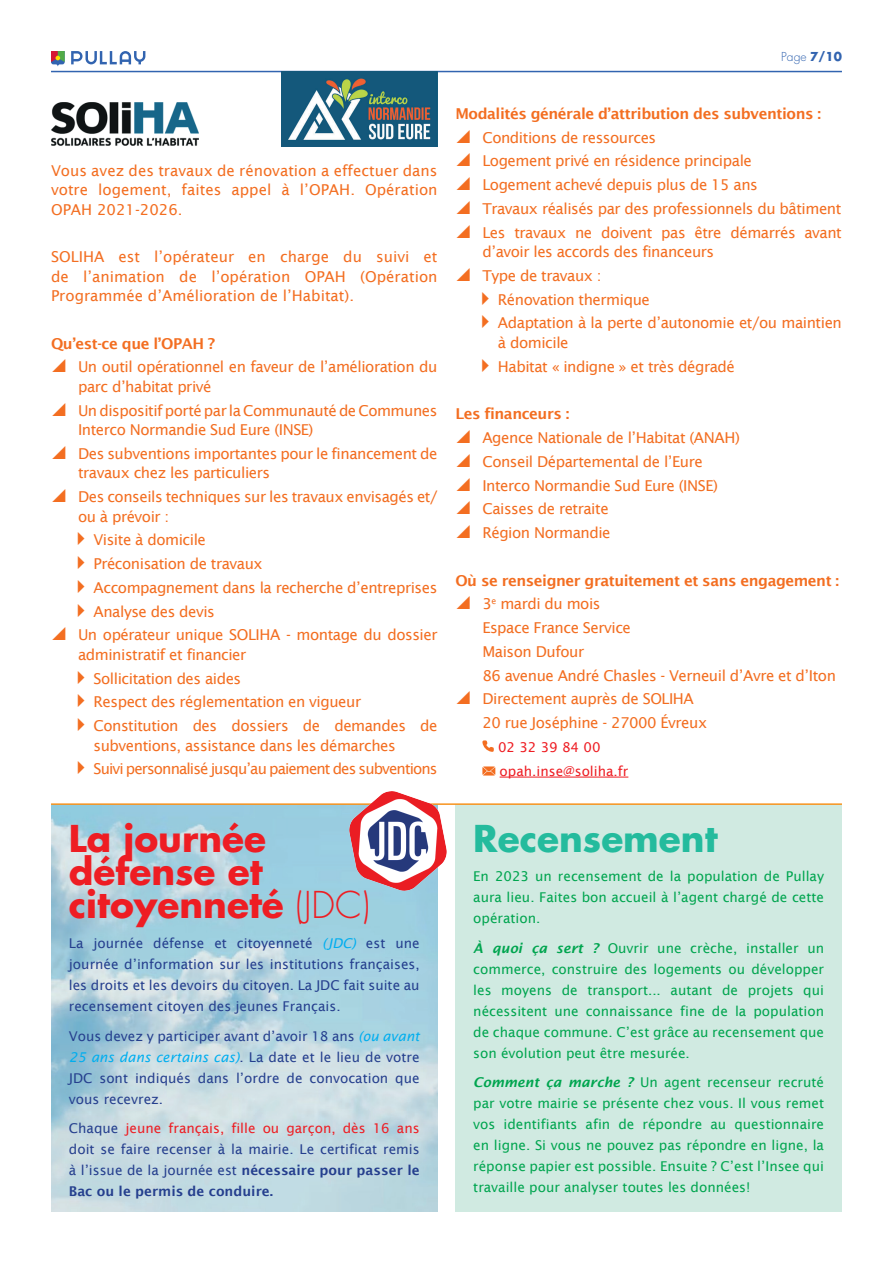
<style>
.page{position:relative;width:893px;height:1263px;background:#fff}
.page>*{position:absolute;margin:0;border:0;box-sizing:border-box;transform-origin:0 0}
.t1{font:700 36px/33px "Futura Std";color:#ee1d23}
.t2{font:700 36px "Futura Std";color:#24bb9d}
.t3{font:15px/23.7px "Lucida Sans";letter-spacing:-.03em;color:#f36e21}
.t4{font:15px/23.7px "Lucida Sans";letter-spacing:-.06em;color:#f36e21}
.t5{font:600 15px "Lucida Sans";letter-spacing:-.03em;color:#f36e21}
.t6{font:13.5px/21px "Lucida Sans";color:#00a54f;text-align:justify}
.t7{font:13.5px/21px "Lucida Sans";color:#253f8e;text-align:justify}
.t8{font:13.5px/23.7px "Lucida Sans";color:#ee1d23}
.t9{font:300 12px "Futura Std";color:#3264b0}
.s1{font-weight:300}
.s2{font-style:italic;color:#00aeef}
.s3{color:#ee1d23}
.s4{font-weight:600}
.s5{font-weight:700}
.s6{font-weight:600;font-style:italic}
</style>
<div class="page">
<svg style="left:71px;top:51px;width:74px;height:13px"></svg>
<svg style="left:51px;top:51px;width:14px;height:15px"></svg>
<hr style="left:51px;top:71px;width:791px;height:1px;background:#3264b0">
<img style="left:51px;top:805px;width:387px;height:407px">
<img style="left:51px;top:102px;width:148px;height:44px">
<hr style="left:500px;top:777px;width:128px;height:1px;background:#ee1d23">
<svg style="left:482px;top:740px;width:12px;height:12px"></svg>
<svg style="left:482px;top:766px;width:13px;height:10px"></svg>
<img style="left:282px;top:72px;width:156px;height:74px">
<div style="left:455px;top:804px;width:387px;height:408px;background:#d0eae1"></div>
<hr style="left:51px;top:803px;width:791px;height:2px;background:#f7931d">
<img style="left:350px;top:791px;width:96px;height:99px">
<p class="t3" style="left:51px;top:160px;width:388px;line-height:19.5px;text-align:justify">Vous avez des travaux de rénovation a effectuer dans votre logement, faites appel à l’OPAH. Opération OPAH 2021-2026.</p>
<p class="t3" style="left:51px;top:247px;width:388px;line-height:19.5px;text-align:justify">SOLIHA est l’opérateur en charge du suivi et de l’animation de l’opération OPAH (Opération Programmée d’Amélioration de l’Habitat).</p>
<p class="t5" style="left:51px;top:335px;width:166px">Qu’est-ce que l’OPAH ?</p>
<p class="t3" style="left:78px;top:357px;width:361px;line-height:19.5px">Un outil opérationnel en faveur de l’amélioration du parc d’habitat privé</p>
<p class="t3" style="left:78px;top:400px;width:361px;line-height:19.5px">Un dispositif porté par la Communauté de Communes<br>Interco Normandie Sud Eure (INSE)</p>
<p class="t3" style="left:78px;top:444px;width:361px;line-height:19.5px">Des subventions importantes pour le financement de travaux chez les particuliers</p>
<p class="t3" style="left:78px;top:487px;width:361px;line-height:19.5px">Des conseils techniques sur les travaux envisagés et/ ou à prévoir :</p>
<p class="t3" style="left:94px;top:528px;width:114px">Visite à domicile</p>
<p class="t3" style="left:94px;top:552px;width:171px">Préconisation de travaux</p>
<p class="t3" style="left:94px;top:576px;width:345px">Accompagnement dans la recherche d’entreprises</p>
<p class="t3" style="left:94px;top:599px;width:123px">Analyse des devis</p>
<p class="t3" style="left:78px;top:623px;width:361px">Un opérateur unique SOLIHA - montage du dossier</p>
<p class="t3" style="left:94px;top:643px;width:345px;text-indent:-16px">administratif et financier<br>Sollicitation des aides<br>Respect des réglementation en vigueur Constitution des dossiers de demandes de</p>
<p class="t4" style="left:94px;top:733px;width:346px">subventions, assistance dans les démarches<br>Suivi personnalisé jusqu’au paiement des subventions</p>
<h1 class="t1" style="left:69px;top:822px;width:303px">La journée défense et citoyenneté <span class="s1">(JDC)</span></h1>
<p class="t7" style="left:69px;top:933px;width:352px">La journée défense et citoyenneté <span class="s2">(JDC)</span> est une journée d’information sur les institutions françaises, les droits et les devoirs du citoyen. La JDC fait suite au recensement citoyen des jeunes Français.</p>
<p class="t7" style="left:69px;top:1025px;width:352px">Vous devez y participer avant d’avoir 18 ans <span class="s2">(ou avant 25 ans dans certains cas)</span>. La date et le lieu de votre JDC sont indiqués dans l’ordre de convocation que vous recevrez.</p>
<p class="t7" style="left:69px;top:1118px;width:352px">Chaque <span class="s3">jeune français, fille ou garçon, dès 16 ans </span>doit se faire recenser à la mairie. Le certificat remis à l’issue de la journée est <span class="s4">nécessaire pour passer le Bac ou le permis de conduire.</span></p>
<p class="t9" style="left:781px;top:49px;width:62px">Page <span class="s5">7/10</span></p>
<p class="t5" style="left:455px;top:105px;width:367px">Modalités générale d’attribution des subventions :</p>
<p class="t3" style="left:482px;top:125px;width:361px">Conditions de ressources<br>Logement privé en résidence principale<br>Logement achevé depuis plus de 15 ans<br>Travaux réalisés par des professionnels du bâtiment Les travaux ne doivent pas être démarrés avant</p>
<p class="t3" style="left:482px;top:240px;width:233px">d’avoir les accords des financeurs</p>
<p class="t3" style="left:482px;top:264px;width:121px">Type de travaux :</p>
<p class="t3" style="left:498px;top:287px;width:153px">Rénovation thermique</p>
<p class="t3" style="left:498px;top:311px;width:345px">Adaptation à la perte d’autonomie et/ou maintien</p>
<p class="t3" style="left:498px;top:331px;width:238px">à domicile<br>Habitat « indigne » et très dégradé</p>
<p class="t5" style="left:455px;top:405px;width:116px">Les financeurs :</p>
<p class="t3" style="left:482px;top:426px;width:259px">Agence Nationale de l’Habitat (ANAH)<br>Conseil Départemental de l’Eure<br>Interco Normandie Sud Eure (INSE)<br>Caisses de retraite<br>Région Normandie</p>
<p class="t3" style="left:482px;top:568px;width:358px;text-indent:-27px"><span class="s4">Où se renseigner gratuitement et sans engagement :<br></span>3<sup>e</sup> mardi du mois<br>Espace France Service<br>Maison Dufour<br>86 avenue André Chasles - Verneuil d’Avre et d’Iton<br>Directement auprès de SOLIHA<br>20 rue Joséphine - 27000 Évreux</p>
<p class="t8" style="left:498px;top:735px;width:132px">02 32 39 84 00 opah.inse@soliha.fr</p>
<h1 class="t2" style="left:473px;top:814px;width:246px">Recensement</h1>
<p class="t6" style="left:473px;top:866px;width:352px">En 2023 un recensement de la population de Pullay aura lieu. Faites bon accueil à l’agent chargé de cette opération.</p>
<p class="t6" style="left:473px;top:937px;width:352px"><span class="s6">À quoi ça sert ?</span> Ouvrir une crèche, installer un commerce, construire des logements ou développer les moyens de transport... autant de projets qui nécessitent une connaissance fine de la population de chaque commune. C’est grâce au recensement que son évolution peut être mesurée.</p>
<p class="t6" style="left:473px;top:1072px;width:352px"><span class="s6">Comment ça marche ?</span> Un agent recenseur recruté par votre mairie se présente chez vous. Il vous remet vos identifiants afin de répondre au questionnaire en ligne. Si vous ne pouvez pas répondre en ligne, la réponse papier est possible. Ensuite ? C’est l’Insee qui travaille pour analyser toutes les données!</p>
</div>
